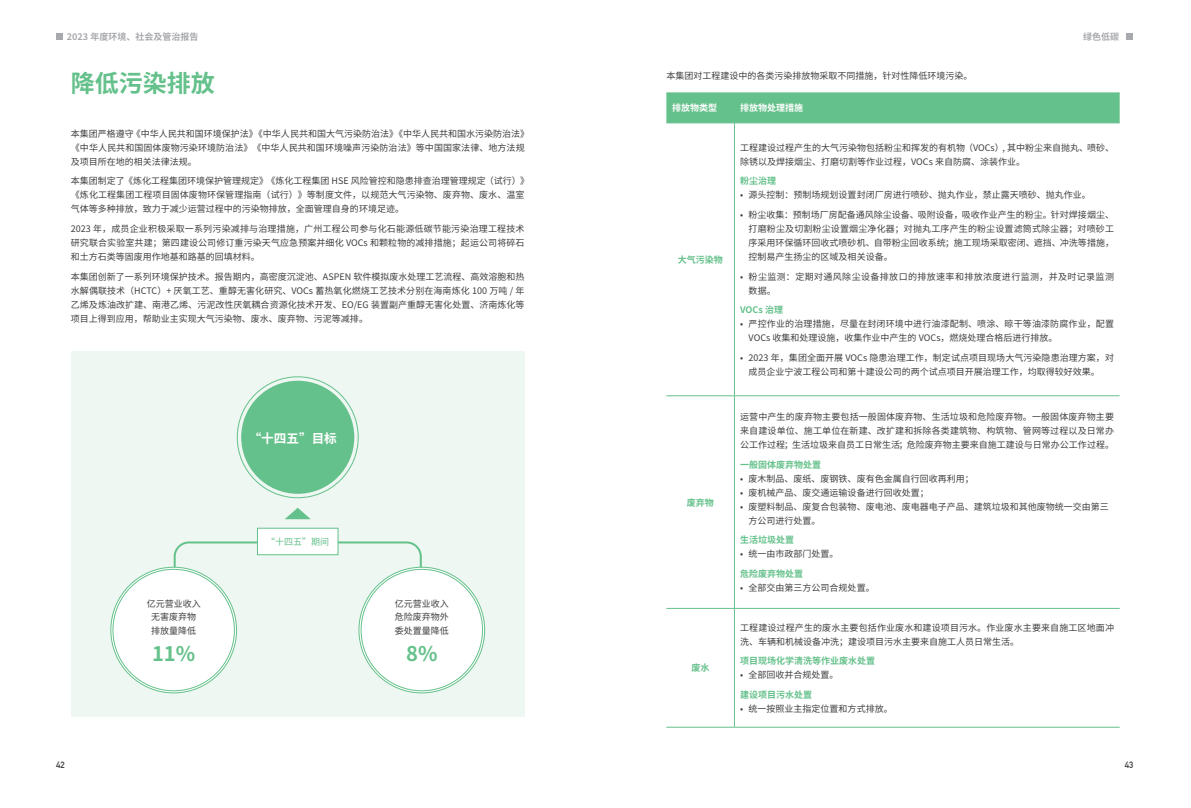
<style>
.page{position:relative;width:1191px;height:808px;background:#fff}
.page>*{position:absolute;margin:0;border:0;box-sizing:border-box;transform-origin:0 0}
.超级标题{font:700 24px "Source Han Sans CN";color:#65c18b}
.正文{font:700 20.2px "Source Han Sans CN";color:#65c18b}
.正文-2{font:700 12.6px "Source Han Sans CN";color:#fff}
.正文-3{font:9px/14px "Source Han Sans CN";color:#3e3e3f}
.正文-4{font:700 9px "Source Han Sans CN";color:#65c18b}
.正文-5{font:9px/14px "Source Han Sans CN";letter-spacing:.045em;color:#3e3e3f}
.t1{font:700 9px "Source Han Sans CN";color:#a8a9ad}
.正文-6{font:700 9px "Source Han Sans CN";color:#fff}
.正文-7{font:9px "Source Han Sans CN";color:#65c18b}
.t2{font:700 9px "DIN Alternate";color:#3e3e3f}
</style>
<div class="page">
<div style="left:56px;top:33px;width:7px;height:7px;background:#a8a9ad"></div>
<div style="left:1126px;top:33px;width:6px;height:7px;background:#a8a9ad"></div>
<div style="left:71px;top:351px;width:453px;height:366px;background:#eef7f1"></div>
<svg style="left:173px;top:540px;width:250px;height:38px"></svg>
<svg style="left:111px;top:567px;width:125px;height:126px"></svg>
<svg style="left:359px;top:567px;width:125px;height:126px"></svg>
<div style="left:666px;top:93px;width:453px;height:30px;background:#65c18b"></div>
<hr style="left:666px;top:92px;width:68px;height:1px;background:#65c18b">
<hr style="left:734px;top:92px;width:385px;height:1px;background:#65c18b">
<hr style="left:666px;top:123px;width:68px;height:1px;background:#65c18b">
<hr style="left:734px;top:123px;width:385px;height:1px;background:#65c18b">
<hr style="left:666px;top:395px;width:68px;height:1px;background:#65c18b">
<hr style="left:734px;top:395px;width:385px;height:1px;background:#65c18b">
<hr style="left:666px;top:608px;width:68px;height:1px;background:#65c18b">
<hr style="left:734px;top:608px;width:385px;height:1px;background:#65c18b">
<hr style="left:666px;top:727px;width:68px;height:1px;background:#65c18b">
<hr style="left:734px;top:727px;width:385px;height:1px;background:#65c18b">
<hr style="left:734px;top:123px;width:1px;height:272px;background:#65c18b">
<hr style="left:734px;top:396px;width:1px;height:212px;background:#65c18b">
<hr style="left:734px;top:609px;width:1px;height:118px;background:#65c18b">
<div style="left:241px;top:381px;width:113px;height:113px;background:#65c18b;border-radius:50%"></div>
<div style="left:113px;top:569px;width:121px;height:122px;background:#fff;border-radius:50%"></div>
<div style="left:361px;top:569px;width:121px;height:122px;background:#fff;border-radius:50%"></div>
<div style="left:257px;top:528px;width:81px;height:27px;background:#fff"></div>
<div style="left:257px;top:528px;width:81px;height:27px;border:1px solid #65c18b"></div>
<svg style="left:285px;top:508px;width:26px;height:11px"></svg>
<p class="t1" style="left:67px;top:32px;width:133px">2023 年度环境、社会及管治报告</p>
<p class="t1" style="left:1083px;top:32px;width:37px">绿色低碳</p>
<p class="超级标题" style="left:71px;top:70px;width:145px">降低污染排放</p>
<p class="正文-3" style="left:666px;top:69px;width:307px">本集团对工程建设中的各类污染排放物采取不同措施，针对性降低环境污染。</p>
<p class="正文-6" style="left:672px;top:103px;width:46px">排放物类型</p>
<p class="正文-6" style="left:740px;top:103px;width:64px">排放物处理措施</p>
<p class="正文-3" style="left:71px;top:127px;width:460px">本集团严格遵守《中华人民共和国环境保护法》《中华人民共和国大气污染防治法》《中华人民共和国水污染防治法》《中华人民共和国固体废物污染环境防治法》《中华人民共和国环境噪声污染防治法》等中国国家法律、地方法规及项目所在地的相关法律法规。</p>
<p class="正文-3" style="left:71px;top:174px;width:460px">本集团制定了《炼化工程集团环境保护管理规定》《炼化工程集团 HSE 风险管控和隐患排查治理管理规定（试行）》《炼化工程集团工程项目固体废物环保管理指南（试行）》等制度文件，以规范大气污染物、废弃物、废水、温室气体等多种排放，致力于减少运营过程中的污染物排放，全面管理自身的环境足迹。</p>
<p class="正文-3" style="left:71px;top:222px;width:455px;text-align:justify">2023 年，成员企业积极采取一系列污染减排与治理措施，广州工程公司参与化石能源低碳节能污染治理工程技术研究联合实验室共建；第四建设公司修订重污染天气应急预案并细化 VOCs 和颗粒物的减排措施；起运公司将碎石和土方石类等固废用作地基和路基的回填材料。</p>
<p class="正文-3" style="left:71px;top:270px;width:455px;text-align:justify">本集团创新了一系列环境保护技术。报告期内，高密度沉淀池、ASPEN 软件模拟废水处理工艺流程、高效溶胞和热水解偶联技术（HCTC）+ 厌氧工艺、重醇无害化研究、VOCs 蓄热氧化燃烧工艺技术分别在海南炼化 100 万吨 / 年乙烯及炼油改扩建、南港乙烯、污泥改性厌氧耦合资源化技术开发、EO/EG 装置副产重醇无害化处置、济南炼化等项目上得到应用，帮助业主实现大气污染物、废水、废弃物、污泥等减排。</p>
<p class="正文-2" style="left:249px;top:431px;width:90px">“十四五”目标</p>
<p class="正文-3" style="left:147px;top:596px;width:55px">亿元营业收入</p>
<p class="正文-3" style="left:151px;top:610px;width:46px">无害废弃物</p>
<p class="正文-3" style="left:151px;top:624px;width:46px">排放量降低</p>
<p class="正文-7" style="left:266px;top:536px;width:64px">“十四五”期间</p>
<p class="正文-3" style="left:395px;top:596px;width:55px">亿元营业收入</p>
<p class="正文-3" style="left:395px;top:610px;width:55px">危险废弃物外</p>
<p class="正文-3" style="left:395px;top:624px;width:55px">委处置量降低</p>
<p class="正文" style="left:152px;top:642px;width:45px">11%</p>
<p class="正文" style="left:406px;top:642px;width:33px">8%</p>
<p class="正文-4" style="left:678px;top:254px;width:46px">大气污染物</p>
<p class="正文-4" style="left:687px;top:497px;width:28px">废弃物</p>
<p class="正文-4" style="left:691px;top:663px;width:19px">废水</p>
<p class="正文-3" style="left:740px;top:140px;width:375px">工程建设过程产生的大气污染物包括粉尘和挥发的有机物（VOCs）, 其中粉尘来自抛丸、喷砂、除锈以及焊接烟尘、打磨切割等作业过程，VOCs 来自防腐、涂装作业。</p>
<p class="正文-4" style="left:740px;top:176px;width:37px">粉尘治理</p>
<p class="正文-3" style="left:740px;top:188px;width:352px">• 源头控制：预制场规划设置封闭厂房进行喷砂、抛丸作业，禁止露天喷砂、抛丸作业。</p>
<p class="正文-3" style="left:748px;top:208px;width:367px;text-align:justify;text-indent:-9px">• 粉尘收集：预制场厂房配备通风除尘设备、吸附设备，吸收作业产生的粉尘。针对焊接烟尘、打磨粉尘及切割粉尘设置烟尘净化器；对抛丸工序产生的粉尘设置滤筒式除尘器；对喷砂工序采用环保循环回收式喷砂机、自带粉尘回收系统；施工现场采取密闭、遮挡、冲洗等措施，控制易产生扬尘的区域及相关设备。</p>
<p class="正文-5" style="left:748px;top:269px;width:367px;text-indent:-9px">• 粉尘监测：定期对通风除尘设备排放口的排放速率和排放浓度进行监测，并及时记录监测数据。</p>
<p class="正文-4" style="left:740px;top:305px;width:45px">VOCs 治理</p>
<p class="正文-3" style="left:748px;top:317px;width:367px;text-indent:-9px">• 严控作业的治理措施，尽量在封闭环境中进行油漆配制、喷涂、晾干等油漆防腐作业，配置<br>VOCs 收集和处理设施，收集作业中产生的 VOCs，燃烧处理合格后进行排放。</p>
<p class="正文-3" style="left:748px;top:351px;width:367px;text-indent:-9px">• 2023 年，集团全面开展 VOCs 隐患治理工作，制定试点项目现场大气污染隐患治理方案，对成员企业宁波工程公司和第十建设公司的两个试点项目开展治理工作，均取得较好效果。</p>
<p class="正文-3" style="left:740px;top:410px;width:375px;text-align:justify">运营中产生的废弃物主要包括一般固体废弃物、生活垃圾和危险废弃物。一般固体废弃物主要来自建设单位、施工单位在新建、改扩建和拆除各类建筑物、构筑物、管网等过程以及日常办公工作过程；生活垃圾来自员工日常生活；危险废弃物主要来自施工建设与日常办公工作过程。</p>
<p class="正文-4" style="left:740px;top:459px;width:82px">一般固体废弃物处置</p>
<p class="正文-3" style="left:740px;top:471px;width:235px">• 废木制品、废纸、废钢铁、废有色金属自行回收再利用；</p>
<p class="正文-3" style="left:740px;top:485px;width:190px">• 废机械产品、废交通运输设备进行回收处置；</p>
<p class="正文-3" style="left:748px;top:499px;width:362px;text-indent:-9px">• 废塑料制品、废复合包装物、废电池、废电器电子产品、建筑垃圾和其他废物统一交由第三方公司进行处置。</p>
<p class="正文-4" style="left:740px;top:535px;width:55px">生活垃圾处置</p>
<p class="正文-3" style="left:740px;top:547px;width:100px">• 统一由市政部门处置。</p>
<p class="正文-4" style="left:740px;top:569px;width:64px">危险废弃物处置</p>
<p class="正文-3" style="left:740px;top:581px;width:136px">• 全部交由第三方公司合规处置。</p>
<p class="正文-3" style="left:740px;top:620px;width:375px">工程建设过程产生的废水主要包括作业废水和建设项目污水。作业废水主要来自施工区地面冲洗、车辆和机械设备冲洗；建设项目污水主要来自施工人员日常生活。</p>
<p class="正文-4" style="left:740px;top:656px;width:136px">项目现场化学清洗等作业废水处置</p>
<p class="正文-3" style="left:740px;top:668px;width:100px">• 全部回收并合规处置。</p>
<p class="正文-4" style="left:740px;top:689px;width:73px">建设项目污水处置</p>
<p class="正文-3" style="left:740px;top:702px;width:154px">• 统一按照业主指定位置和方式排放。</p>
<p class="t2" style="left:56px;top:757px;width:10px">42</p>
<p class="t2" style="left:1125px;top:757px;width:10px">43</p>
</div>
